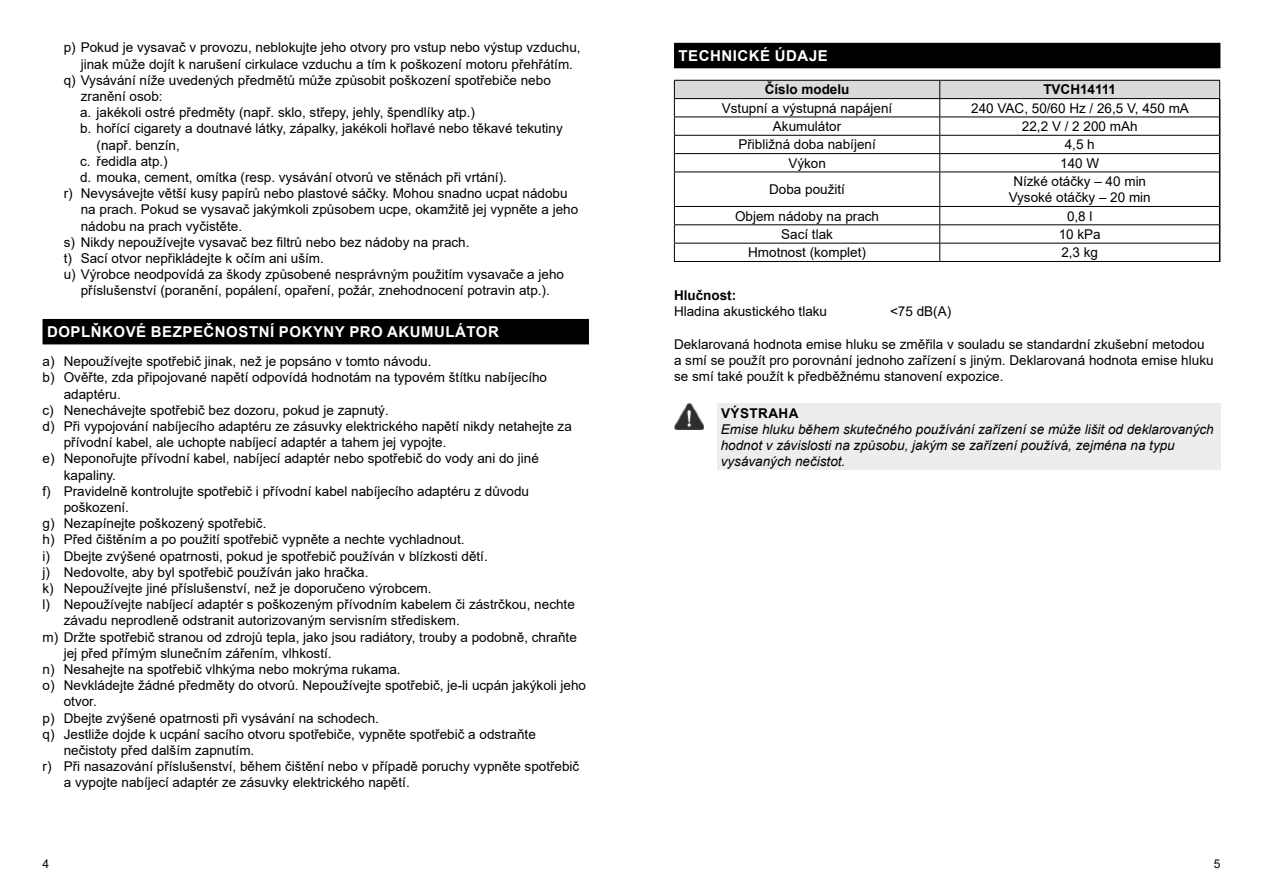
<style>
.page{position:relative;width:1263px;height:893px;background:#fff}
.page>*{position:absolute;margin:0;border:0;box-sizing:border-box;transform-origin:0 0}
.t1{font:700 15px "Arial";letter-spacing:.035em;color:#fff}
.t2{font:13.5px/16.2px "Arial";color:#000;text-align:center}
.t3{font:italic 13.5px/16.2px "Arial";color:#000}
.t4{font:700 13.5px "Arial";color:#000}
.t5{font:700 13.5px "Arial";letter-spacing:.035em;color:#000}
.t6{font:12px "Arial";color:#000}
</style>
<div class="page">
<div style="left:43px;top:319px;width:546px;height:25px;background:#000"></div>
<div style="left:674px;top:43px;width:546px;height:25px;background:#000"></div>
<hr style="left:1219px;top:172px;width:1px;height:34px;background:#000">
<svg style="left:1219px;top:206px;width:1px;height:55px"></svg>
<svg style="left:674px;top:80px;width:546px;height:92px"></svg>
<hr style="left:674px;top:172px;width:266px;height:1px;background:#000">
<hr style="left:674px;top:172px;width:1px;height:34px;background:#000">
<hr style="left:940px;top:172px;width:279px;height:1px;background:#000">
<hr style="left:939px;top:172px;width:1px;height:34px;background:#000">
<hr style="left:674px;top:206px;width:266px;height:1px;background:#000">
<hr style="left:940px;top:206px;width:279px;height:1px;background:#000">
<hr style="left:674px;top:224px;width:266px;height:1px;background:#000">
<hr style="left:940px;top:224px;width:279px;height:1px;background:#000">
<hr style="left:674px;top:243px;width:266px;height:1px;background:#000">
<svg style="left:674px;top:207px;width:1px;height:54px"></svg>
<hr style="left:940px;top:243px;width:279px;height:1px;background:#000">
<svg style="left:939px;top:207px;width:1px;height:54px"></svg>
<hr style="left:674px;top:261px;width:266px;height:1px;background:#000">
<hr style="left:940px;top:261px;width:280px;height:1px;background:#000">
<div style="left:716px;top:403px;width:504px;height:67px;background:#ededed"></div>
<img style="left:674px;top:403px;width:30px;height:27px">
<p class="t2" style="left:64px;top:39px;width:518px">p) Pokud je vysavač v provozu, neblokujte jeho otvory pro vstup nebo výstup vzduchu,</p>
<p class="t2" style="left:81px;top:56px;width:494px">jinak může dojít k narušení cirkulace vzduchu a tím k poškození motoru přehřátím.</p>
<p class="t2" style="left:64px;top:72px;width:488px">q) Vysávání níže uvedených předmětů může způsobit poškození spotřebiče nebo</p>
<p class="t2" style="left:81px;top:88px;width:83px">zranění osob:</p>
<p class="t2" style="left:80px;top:104px;width:396px">a. jakékoli ostré předměty (např. sklo, střepy, jehly, špendlíky atp.)</p>
<p class="t2" style="left:80px;top:120px;width:484px">b. hořící cigarety a doutnavé látky, zápalky, jakékoli hořlavé nebo těkavé tekutiny</p>
<p class="t2" style="left:97px;top:137px;width:85px">(např. benzín,</p>
<p class="t2" style="left:80px;top:153px;width:89px">c. ředidla atp.)</p>
<p class="t2" style="left:80px;top:169px;width:428px">d. mouka, cement, omítka (resp. vysávání otvorů ve stěnách při vrtání).</p>
<p class="t2" style="left:64px;top:185px;width:505px">r) Nevysávejte větší kusy papírů nebo plastové sáčky. Mohou snadno ucpat nádobu</p>
<p class="t2" style="left:81px;top:201px;width:499px">na prach. Pokud se vysavač jakýmkoli způsobem ucpe, okamžitě jej vypněte a jeho</p>
<p class="t2" style="left:81px;top:218px;width:163px">nádobu na prach vyčistěte.</p>
<p class="t2" style="left:64px;top:234px;width:407px">s) Nikdy nepoužívejte vysavač bez filtrů nebo bez nádoby na prach.</p>
<p class="t2" style="left:64px;top:250px;width:262px">t) Sací otvor nepřikládejte k očím ani uším.</p>
<p class="t2" style="left:64px;top:266px;width:502px">u) Výrobce neodpovídá za škody způsobené nesprávným použitím vysavače a jeho</p>
<p class="t2" style="left:81px;top:282px;width:471px">příslušenství (poranění, popálení, opaření, požár, znehodnocení potravin atp.).</p>
<p class="t1" style="left:47px;top:321px;width:453px">DOPLŇKOVÉ BEZPEČNOSTNÍ POKYNY PRO AKUMULÁTOR</p>
<p class="t2" style="left:43px;top:353px;width:390px">a) Nepoužívejte spotřebič jinak, než je popsáno v tomto návodu.</p>
<p class="t2" style="left:43px;top:369px;width:506px">b) Ověřte, zda připojované napětí odpovídá hodnotám na typovém štítku nabíjecího</p>
<p class="t2" style="left:64px;top:386px;width:59px">adaptéru.</p>
<p class="t2" style="left:43px;top:402px;width:348px">c) Nenechávejte spotřebič bez dozoru, pokud je zapnutý.</p>
<p class="t2" style="left:43px;top:418px;width:531px">d) Při vypojování nabíjecího adaptéru ze zásuvky elektrického napětí nikdy netahejte za</p>
<p class="t2" style="left:64px;top:434px;width:384px">přívodní kabel, ale uchopte nabíjecí adaptér a tahem jej vypojte.</p>
<p class="t2" style="left:43px;top:450px;width:498px">e) Neponořujte přívodní kabel, nabíjecí adaptér nebo spotřebič do vody ani do jiné</p>
<p class="t2" style="left:64px;top:467px;width:54px">kapaliny.</p>
<p class="t2" style="left:43px;top:483px;width:488px">f) Pravidelně kontrolujte spotřebič i přívodní kabel nabíjecího adaptéru z důvodu</p>
<p class="t2" style="left:64px;top:499px;width:67px">poškození.</p>
<p class="t2" style="left:43px;top:515px;width:225px">g) Nezapínejte poškozený spotřebič.</p>
<p class="t2" style="left:43px;top:531px;width:423px">h) Před čištěním a po použití spotřebič vypněte a nechte vychladnout.</p>
<p class="t2" style="left:43px;top:548px;width:447px">i) Dbejte zvýšené opatrnosti, pokud je spotřebič používán v blízkosti dětí.</p>
<p class="t2" style="left:43px;top:564px;width:327px">j) Nedovolte, aby byl spotřebič používán jako hračka.</p>
<p class="t2" style="left:43px;top:580px;width:390px">k) Nepoužívejte jiné příslušenství, než je doporučeno výrobcem.</p>
<p class="t2" style="left:43px;top:596px;width:534px">l) Nepoužívejte nabíjecí adaptér s poškozeným přívodním kabelem či zástrčkou, nechte</p>
<p class="t2" style="left:64px;top:612px;width:398px">závadu neprodleně odstranit autorizovaným servisním střediskem.</p>
<p class="t2" style="left:43px;top:629px;width:536px">m) Držte spotřebič stranou od zdrojů tepla, jako jsou radiátory, trouby a podobně, chraňte</p>
<p class="t2" style="left:64px;top:645px;width:269px">jej před přímým slunečním zářením, vlhkostí.</p>
<p class="t2" style="left:43px;top:661px;width:360px">n) Nesahejte na spotřebič vlhkýma nebo mokrýma rukama.</p>
<p class="t2" style="left:43px;top:677px;width:545px">o) Nevkládejte žádné předměty do otvorů. Nepoužívejte spotřebič, je-li ucpán jakýkoli jeho</p>
<p class="t2" style="left:64px;top:693px;width:35px">otvor.</p>
<p class="t2" style="left:43px;top:710px;width:338px">p) Dbejte zvýšené opatrnosti při vysávání na schodech.</p>
<p class="t2" style="left:43px;top:726px;width:495px">q) Jestliže dojde k ucpání sacího otvoru spotřebiče, vypněte spotřebič a odstraňte</p>
<p class="t2" style="left:64px;top:742px;width:192px">nečistoty před dalším zapnutím.</p>
<p class="t2" style="left:43px;top:758px;width:538px">r) Při nasazování příslušenství, během čištění nebo v případě poruchy vypněte spotřebič</p>
<p class="t2" style="left:64px;top:774px;width:347px">a vypojte nabíjecí adaptér ze zásuvky elektrického napětí.</p>
<p class="t1" style="left:678px;top:45px;width:151px">TECHNICKÉ ÚDAJE</p>
<p class="t4" style="left:765px;top:80px;width:86px">Číslo modelu</p>
<p class="t4" style="left:1043px;top:80px;width:74px">TVCH14111</p>
<p class="t2" style="left:722px;top:100px;width:172px">Vstupní a výstupná napájení</p>
<p class="t2" style="left:971px;top:100px;width:219px">240 VAC, 50/60 Hz / 26,5 V, 450 mA</p>
<p class="t2" style="left:773px;top:118px;width:70px">Akumulátor</p>
<p class="t2" style="left:1022px;top:118px;width:117px">22,2 V / 2 200 mAh</p>
<p class="t2" style="left:738px;top:136px;width:139px">Přibližná doba nabíjení</p>
<p class="t2" style="left:1065px;top:136px;width:32px">4,5 h</p>
<p class="t2" style="left:788px;top:155px;width:39px">Výkon</p>
<p class="t2" style="left:1060px;top:155px;width:41px">140 W</p>
<p class="t2" style="left:769px;top:181px;width:77px">Doba použití</p>
<p class="t2" style="left:1009px;top:173px;width:144px">Nízké otáčky – 40 min<br>Vysoké otáčky – 20 min</p>
<p class="t2" style="left:735px;top:208px;width:146px">Objem nádoby na prach</p>
<p class="t2" style="left:1067px;top:208px;width:27px">0,8 l</p>
<p class="t2" style="left:781px;top:226px;width:53px">Sací tlak</p>
<p class="t2" style="left:1059px;top:226px;width:44px">10 kPa</p>
<p class="t2" style="left:748px;top:244px;width:119px">Hmotnost (komplet)</p>
<p class="t2" style="left:1061px;top:244px;width:38px">2,3 kg</p>
<p class="t4" style="left:674px;top:286px;width:64px">Hlučnost:</p>
<p class="t2" style="left:674px;top:304px;width:155px">Hladina akustického tlaku</p>
<p class="t2" style="left:890px;top:304px;width:63px">&lt;75 dB(A)</p>
<p class="t2" style="left:674px;top:336px;width:541px;text-align:left">Deklarovaná hodnota emise hluku se změřila v souladu se standardní zkušební metodou a smí se použít pro porovnání jednoho zařízení s jiným. Deklarovaná hodnota emise hluku se smí také použít k předběžnému stanovení expozice.</p>
<p class="t5" style="left:721px;top:403px;width:79px">VÝSTRAHA</p>
<p class="t3" style="left:721px;top:421px;width:494px">Emise hluku během skutečného používání zařízení se může lišit od deklarovaných hodnot v závislosti na způsobu, jakým se zařízení používá, zejména na typu vysávaných nečistot.</p>
<p class="t6" style="left:43px;top:855px;width:8px">4</p>
<p class="t6" style="left:1214px;top:855px;width:8px">5</p>
</div>
